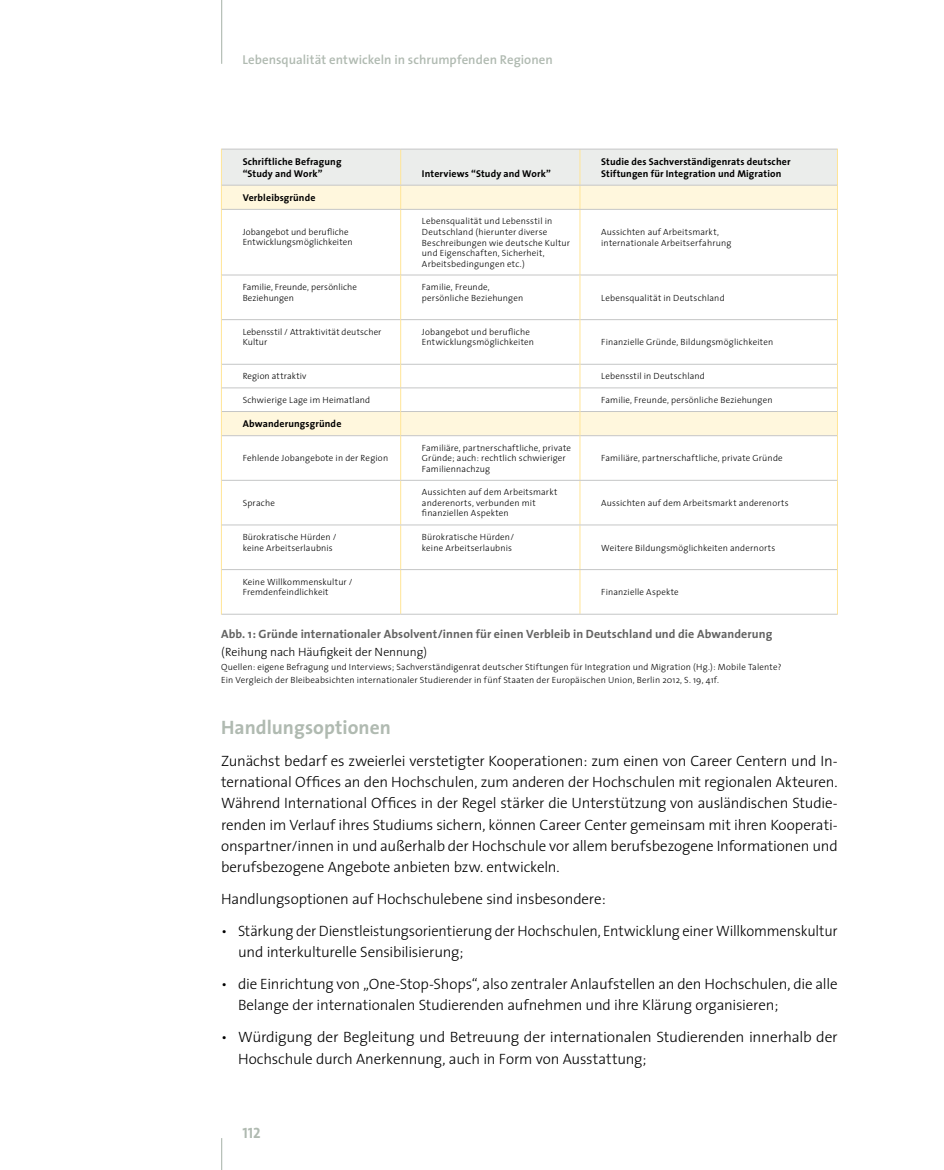
<style>
.page{position:relative;width:944px;height:1170px;background:#fff}
.page>*{position:absolute;margin:0;border:0;box-sizing:border-box;transform-origin:0 0}
.t1{font:700 19.5px "The Sans";letter-spacing:.005em;color:#b0bab1}
.t2{font:300 15px/21.3px "The Sans";letter-spacing:-.01em;color:#000}
.t3{font:15px "The Sans Bold Caps";color:#b0bab1}
.t4{font:600 12.9px "The Sans";letter-spacing:.005em;color:#b0bab1}
.t5{font:700 12px "The Sans";letter-spacing:.01em;color:#636362}
.t6{font:300 12px "The Sans";letter-spacing:-.005em;color:#000}
.t7{font:700 9.9px/11.9px "The Sans";letter-spacing:.015em;color:#000}
.t8{font:300 9px/10.5px "The Sans";letter-spacing:.015em;color:#000}
</style>
<div class="page">
<hr style="left:221px;top:0;width:1px;height:64px;background:#b0bab1">
<hr style="left:221px;top:1137px;width:1px;height:32px;background:#b0bab1">
<svg style="left:222px;top:210px;width:615px;height:403px"></svg>
<hr style="left:221px;top:209px;width:1px;height:66px;background:#ffe596">
<svg style="left:221px;top:149px;width:617px;height:60px"></svg>
<hr style="left:400px;top:210px;width:1px;height:65px;background:#ffe596">
<hr style="left:580px;top:210px;width:1px;height:65px;background:#ffe596">
<hr style="left:837px;top:209px;width:1px;height:66px;background:#ffe596">
<hr style="left:222px;top:149px;width:179px;height:1px;background:#c5c6c6">
<hr style="left:401px;top:149px;width:179px;height:1px;background:#c5c6c6">
<hr style="left:580px;top:149px;width:257px;height:1px;background:#c5c6c6">
<hr style="left:222px;top:185px;width:179px;height:1px;background:#c5c6c6">
<hr style="left:401px;top:185px;width:179px;height:1px;background:#c5c6c6">
<hr style="left:580px;top:185px;width:257px;height:1px;background:#c5c6c6">
<hr style="left:222px;top:209px;width:179px;height:1px;background:#c5c6c6">
<hr style="left:401px;top:209px;width:179px;height:1px;background:#c5c6c6">
<hr style="left:580px;top:209px;width:257px;height:1px;background:#c5c6c6">
<hr style="left:222px;top:411px;width:178px;height:1px;background:#c5c6c6">
<hr style="left:401px;top:411px;width:179px;height:1px;background:#c5c6c6">
<hr style="left:580px;top:411px;width:257px;height:1px;background:#c5c6c6">
<hr style="left:222px;top:435px;width:178px;height:1px;background:#c5c6c6">
<hr style="left:401px;top:435px;width:179px;height:1px;background:#c5c6c6">
<hr style="left:580px;top:435px;width:257px;height:1px;background:#c5c6c6">
<hr style="left:222px;top:274px;width:178px;height:1px;background:#c5c6c6">
<hr style="left:401px;top:274px;width:179px;height:1px;background:#c5c6c6">
<hr style="left:580px;top:274px;width:257px;height:1px;background:#c5c6c6">
<hr style="left:221px;top:275px;width:1px;height:44px;background:#ffe596">
<hr style="left:400px;top:275px;width:1px;height:44px;background:#ffe596">
<hr style="left:580px;top:275px;width:1px;height:44px;background:#ffe596">
<hr style="left:837px;top:275px;width:1px;height:44px;background:#ffe596">
<hr style="left:222px;top:319px;width:178px;height:1px;background:#c5c6c6">
<hr style="left:401px;top:319px;width:179px;height:1px;background:#c5c6c6">
<hr style="left:580px;top:319px;width:257px;height:1px;background:#c5c6c6">
<hr style="left:221px;top:319px;width:1px;height:45px;background:#ffe596">
<hr style="left:400px;top:319px;width:1px;height:45px;background:#ffe596">
<hr style="left:580px;top:319px;width:1px;height:45px;background:#ffe596">
<hr style="left:837px;top:319px;width:1px;height:45px;background:#ffe596">
<hr style="left:222px;top:364px;width:178px;height:1px;background:#c5c6c6">
<hr style="left:401px;top:364px;width:179px;height:1px;background:#c5c6c6">
<hr style="left:580px;top:364px;width:257px;height:1px;background:#c5c6c6">
<svg style="left:221px;top:364px;width:1px;height:71px"></svg>
<hr style="left:221px;top:435px;width:1px;height:45px;background:#ffe596">
<hr style="left:221px;top:480px;width:1px;height:45px;background:#ffe596">
<hr style="left:221px;top:525px;width:1px;height:44px;background:#ffe596">
<hr style="left:221px;top:569px;width:1px;height:45px;background:#ffe596">
<svg style="left:400px;top:364px;width:1px;height:71px"></svg>
<svg style="left:580px;top:364px;width:1px;height:71px"></svg>
<svg style="left:837px;top:364px;width:1px;height:71px"></svg>
<hr style="left:400px;top:435px;width:1px;height:45px;background:#ffe596">
<hr style="left:580px;top:435px;width:1px;height:45px;background:#ffe596">
<hr style="left:837px;top:435px;width:1px;height:45px;background:#ffe596">
<hr style="left:400px;top:480px;width:1px;height:44px;background:#ffe596">
<hr style="left:580px;top:480px;width:1px;height:44px;background:#ffe596">
<hr style="left:837px;top:480px;width:1px;height:45px;background:#ffe596">
<hr style="left:400px;top:525px;width:1px;height:44px;background:#ffe596">
<hr style="left:580px;top:525px;width:1px;height:44px;background:#ffe596">
<hr style="left:837px;top:525px;width:1px;height:44px;background:#ffe596">
<hr style="left:400px;top:570px;width:1px;height:43px;background:#ffe596">
<hr style="left:580px;top:570px;width:1px;height:43px;background:#ffe596">
<hr style="left:837px;top:569px;width:1px;height:45px;background:#ffe596">
<hr style="left:222px;top:387px;width:179px;height:1px;background:#c5c6c6">
<hr style="left:401px;top:387px;width:179px;height:1px;background:#c5c6c6">
<hr style="left:580px;top:387px;width:257px;height:1px;background:#c5c6c6">
<hr style="left:222px;top:480px;width:179px;height:1px;background:#c5c6c6">
<hr style="left:401px;top:480px;width:179px;height:1px;background:#c5c6c6">
<hr style="left:580px;top:480px;width:257px;height:1px;background:#c5c6c6">
<hr style="left:222px;top:524px;width:179px;height:1px;background:#c5c6c6">
<hr style="left:401px;top:524px;width:179px;height:1px;background:#c5c6c6">
<hr style="left:580px;top:524px;width:257px;height:1px;background:#c5c6c6">
<hr style="left:222px;top:569px;width:179px;height:1px;background:#c5c6c6">
<hr style="left:401px;top:569px;width:179px;height:1px;background:#c5c6c6">
<hr style="left:580px;top:569px;width:257px;height:1px;background:#c5c6c6">
<hr style="left:222px;top:613px;width:179px;height:1px;background:#c5c6c6">
<hr style="left:401px;top:613px;width:179px;height:1px;background:#c5c6c6">
<hr style="left:580px;top:613px;width:257px;height:1px;background:#c5c6c6">
<h3 class="t4" style="left:242px;top:49px;width:312px">Lebensqualität entwickeln in schrumpfenden Regionen</h3>
<p class="t7" style="left:243px;top:155px;width:100px">Schriftliche Befragung “Study and Work”</p>
<p class="t7" style="left:422px;top:167px;width:131px">Interviews “Study and Work”</p>
<p class="t7" style="left:601px;top:155px;width:191px">Studie des Sachverständigenrats deutscher<br>Stiftungen für Integration und Migration</p>
<p class="t7" style="left:243px;top:191px;width:74px">Verbleibsgründe</p>
<p class="t8" style="left:243px;top:226px;width:111px">Jobangebot und berufliche<br>Entwicklungsmöglichkeiten</p>
<p class="t8" style="left:422px;top:216px;width:150px">Lebensqualität und Lebensstil in<br>Deutschland (hierunter diverse<br>Beschreibungen wie deutsche Kultur und Eigenschaften, Sicherheit,<br>Arbeitsbedingungen etc.)</p>
<p class="t8" style="left:601px;top:226px;width:132px">Aussichten auf Arbeitsmarkt, internationale Arbeitserfahrung</p>
<p class="t8" style="left:243px;top:281px;width:116px">Familie, Freunde, persönliche<br>Beziehungen</p>
<p class="t8" style="left:422px;top:281px;width:103px">Familie, Freunde, persönliche Beziehungen</p>
<p class="t8" style="left:601px;top:292px;width:125px">Lebensqualität in Deutschland</p>
<p class="t8" style="left:243px;top:326px;width:140px">Lebensstil / Attraktivität deutscher<br>Kultur</p>
<p class="t8" style="left:422px;top:326px;width:114px">Jobangebot und berufliche<br>Entwicklungsmöglichkeiten</p>
<p class="t8" style="left:601px;top:336px;width:174px">Finanzielle Gründe, Bildungsmöglichkeiten</p>
<p class="t8" style="left:243px;top:371px;width:65px">Region attraktiv</p>
<p class="t8" style="left:601px;top:371px;width:105px">Lebensstil in Deutschland</p>
<p class="t8" style="left:243px;top:394px;width:129px">Schwierige Lage im Heimatland</p>
<p class="t8" style="left:601px;top:394px;width:173px">Familie, Freunde, persönliche Beziehungen</p>
<p class="t7" style="left:243px;top:417px;width:100px">Abwanderungsgründe</p>
<p class="t8" style="left:243px;top:452px;width:147px">Fehlende Jobangebote in der Region</p>
<p class="t8" style="left:422px;top:442px;width:151px">Familiäre, partnerschaftliche, private<br>Gründe; auch: rechtlich schwieriger<br>Familiennachzug</p>
<p class="t8" style="left:601px;top:452px;width:183px">Familiäre, partnerschaftliche, private Gründe</p>
<p class="t8" style="left:243px;top:497px;width:34px">Sprache</p>
<p class="t8" style="left:422px;top:487px;width:137px">Aussichten auf dem Arbeitsmarkt anderenorts, verbunden mit finanziellen Aspekten</p>
<p class="t8" style="left:601px;top:497px;width:189px">Aussichten auf dem Arbeitsmarkt anderenorts</p>
<p class="t8" style="left:243px;top:531px;width:96px">Bürokratische Hürden / keine Arbeitserlaubnis</p>
<p class="t8" style="left:422px;top:531px;width:94px">Bürokratische Hürden/ keine Arbeitserlaubnis</p>
<p class="t8" style="left:601px;top:542px;width:176px">Weitere Bildungsmöglichkeiten andernorts</p>
<p class="t8" style="left:243px;top:576px;width:112px">Keine Willkommenskultur /<br>Fremdenfeindlichkeit</p>
<p class="t8" style="left:601px;top:586px;width:79px">Finanzielle Aspekte</p>
<h3 class="t5" style="left:221px;top:624px;width:553px">Abb. 1: Gründe internationaler Absolvent/innen für einen Verbleib in Deutschland und die Abwanderung</h3>
<h3 class="t6" style="left:221px;top:641px;width:207px">(Reihung nach Häufigkeit der Nennung)</h3>
<p class="t8" style="left:221px;top:660px;width:562px;line-height:13px">Quellen: eigene Befragung und Interviews; Sachverständigenrat deutscher Stiftungen für Integration und Migration (Hg.): Mobile Talente?<br>Ein Vergleich der Bleibeabsichten internationaler Studierender in fünf Staaten der Europäischen Union, Berlin 2012, S. 19, 41f.</p>
<h1 class="t1" style="left:221px;top:711px;width:171px">Handlungsoptionen</h1>
<p class="t2" style="left:221px;top:749px;width:618px">Zunächst bedarf es zweierlei verstetigter Kooperationen: zum einen von Career Centern und In&shy;ternational Offices an den Hochschulen, zum anderen der Hochschulen mit regionalen Akteuren.<br>Während International Offices in der Regel stärker die Unterstützung von ausländischen Studie&shy;renden im Verlauf ihres Studiums sichern, können Career Center gemeinsam mit ihren Kooperati&shy;onspartner/innen in und außerhalb der Hochschule vor allem berufsbezogene Informationen und berufsbezogene Angebote anbieten bzw. entwickeln.</p>
<h2 class="t2" style="left:221px;top:887px;width:386px">Handlungsoptionen auf Hochschulebene sind insbesondere:</h2>
<h2 class="t2" style="left:238px;top:919px;width:601px;text-indent:-17px">• Stärkung der Dienstleistungsorientierung der Hochschulen, Entwicklung einer Willkommenskultur und interkulturelle Sensibilisierung;</h2>
<h2 class="t2" style="left:238px;top:972px;width:601px;text-indent:-17px">• die Einrichtung von „One-Stop-Shops“, also zentraler Anlaufstellen an den Hochschulen, die alle<br>Belange der internationalen Studierenden aufnehmen und ihre Klärung organisieren;</h2>
<h2 class="t2" style="left:238px;top:1026px;width:601px;text-indent:-17px">• Würdigung der Begleitung und Betreuung der internationalen Studierenden innerhalb der<br>Hochschule durch Anerkennung, auch in Form von Ausstattung;</h2>
<h2 class="t3" style="left:242px;top:1120px;width:20px">112</h2>
</div>
